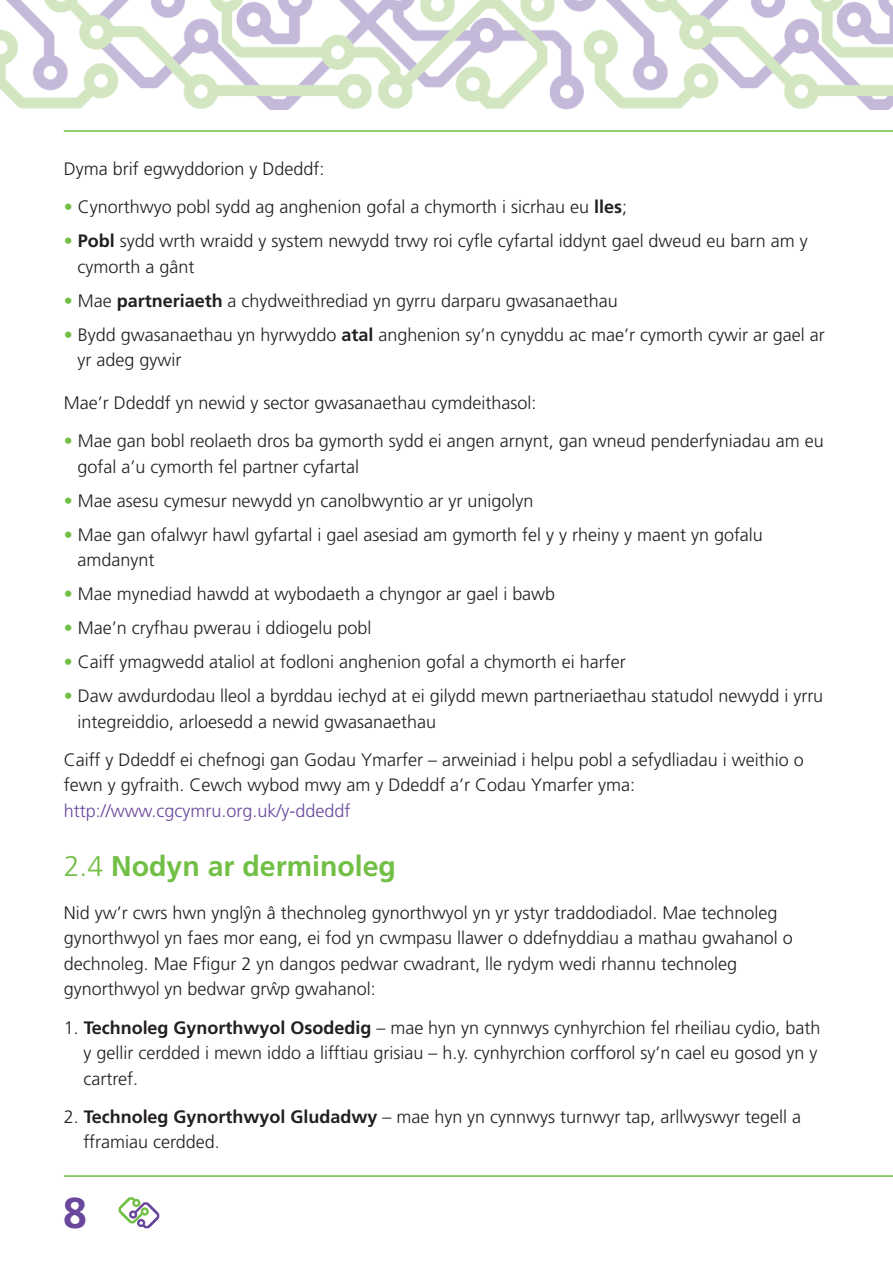
<style>
.page{position:relative;width:893px;height:1263px;background:#fff}
.page>*{position:absolute;margin:0;border:0;box-sizing:border-box;transform-origin:0 0}
.t1{font:700 43.2px "Frutiger";color:#69479c}
.t2{font:700 28.5px "Frutiger";color:#71bf44}
.t3{font:300 18px/25.5px "Frutiger";color:#231f20}
.t4{font:300 18px "Frutiger";color:#69479c}
.s1{font-weight:400;color:#71bf44}
.s2{font-weight:700}
.s3{color:#71bf44}
.s4{font-weight:300}
</style>
<div class="page">
<hr style="left:64px;top:130px;width:829px;height:2px;background:#71bf44">
<hr style="left:64px;top:1175px;width:829px;height:2px;background:#71bf44">
<img style="left:0;top:0;width:893px;height:109px">
<svg style="left:118px;top:1197px;width:42px;height:31px"></svg>
<p class="t3" style="left:64px;top:157px;width:262px">Dyma brif egwyddorion y Ddeddf:</p>
<p class="t3" style="left:64px;top:196px;width:565px"><span class="s1">•</span> Cynorthwyo pobl sydd ag anghenion gofal a chymorth i sicrhau eu <span class="s2">lles</span>;</p>
<p class="t3" style="left:78px;top:230px;width:732px;text-indent:-14px"><span class="s1">•</span> <span class="s2">Pobl</span> sydd wrth wraidd y system newydd trwy roi cyfle cyfartal iddynt gael dweud eu barn am y cymorth a gânt</p>
<p class="t3" style="left:64px;top:289px;width:556px"><span class="s1">•</span> Mae <span class="s2">partneriaeth</span> a chydweithrediad yn gyrru darparu gwasanaethau</p>
<p class="t3" style="left:78px;top:323px;width:749px;text-indent:-14px"><span class="s1">•</span> Bydd gwasanaethau yn hyrwyddo <span class="s2">atal</span> anghenion sy’n cynyddu ac mae’r cymorth cywir ar gael ar yr adeg gywir</p>
<p class="t3" style="left:64px;top:391px;width:474px">Mae’r Ddeddf yn newid y sector gwasanaethau cymdeithasol:</p>
<p class="t3" style="left:78px;top:429px;width:747px;text-indent:-14px"><span class="s3">•</span> Mae gan bobl reolaeth dros ba gymorth sydd ei angen arnynt, gan wneud penderfyniadau am eu gofal a’u cymorth fel partner cyfartal</p>
<p class="t3" style="left:64px;top:489px;width:471px"><span class="s3">•</span> Mae asesu cymesur newydd yn canolbwyntio ar yr unigolyn</p>
<p class="t3" style="left:78px;top:523px;width:687px;text-indent:-14px"><span class="s3">•</span> Mae gan ofalwyr hawl gyfartal i gael asesiad am gymorth fel y y rheiny y maent yn gofalu amdanynt</p>
<p class="t3" style="left:64px;top:583px;width:493px"><span class="s3">•</span> Mae mynediad hawdd at wybodaeth a chyngor ar gael i bawb</p>
<p class="t3" style="left:64px;top:617px;width:309px"><span class="s3">•</span> Mae’n cryfhau pwerau i ddiogelu pobl</p>
<p class="t3" style="left:64px;top:651px;width:563px"><span class="s3">•</span> Caiff ymagwedd ataliol at fodloni anghenion gofal a chymorth ei harfer</p>
<p class="t3" style="left:78px;top:685px;width:747px;text-indent:-14px"><span class="s3">•</span> Daw awdurdodau lleol a byrddau iechyd at ei gilydd mewn partneriaethau statudol newydd i yrru integreiddio, arloesedd a newid gwasanaethau</p>
<p class="t3" style="left:64px;top:748px;width:741px">Caiff y Ddeddf ei chefnogi gan Godau Ymarfer – arweiniad i helpu pobl a sefydliadau i weithio o fewn y gyfraith. Cewch wybod mwy am y Ddeddf a’r Codau Ymarfer yma:</p>
<p class="t4" style="left:64px;top:803px;width:288px">http://www.cgcymru.org.uk/y-ddeddf</p>
<h2 class="t2" style="left:64px;top:855px;width:334px"><span class="s4">2.4</span> Nodyn ar derminoleg</h2>
<p class="t3" style="left:64px;top:901px;width:731px">Nid yw’r cwrs hwn ynglyˆn â thechnoleg gynorthwyol yn yr ystyr traddodiadol. Mae technoleg gynorthwyol yn faes mor eang, ei fod yn cwmpasu llawer o ddefnyddiau a mathau gwahanol o dechnoleg. Mae Ffigur 2 yn dangos pedwar cwadrant, lle rydym wedi rhannu technoleg gynorthwyol yn bedwar grwˆ p gwahanol:</p>
<p class="t3" style="left:84px;top:1016px;width:738px;text-indent:-20px">1. <span class="s2">Technoleg Gynorthwyol Osodedig</span> – mae hyn yn cynnwys cynhyrchion fel rheiliau cydio, bath y gellir cerdded i mewn iddo a lifftiau grisiau – h.y. cynhyrchion corfforol sy’n cael eu gosod yn y cartref.</p>
<p class="t3" style="left:84px;top:1105px;width:719px;text-indent:-20px">2. <span class="s2">Technoleg Gynorthwyol Gludadwy</span> – mae hyn yn cynnwys turnwyr tap, arllwyswyr tegell a fframiau cerdded.</p>
<h1 class="t1" style="left:63px;top:1195px;width:25px">8</h1>
</div>
